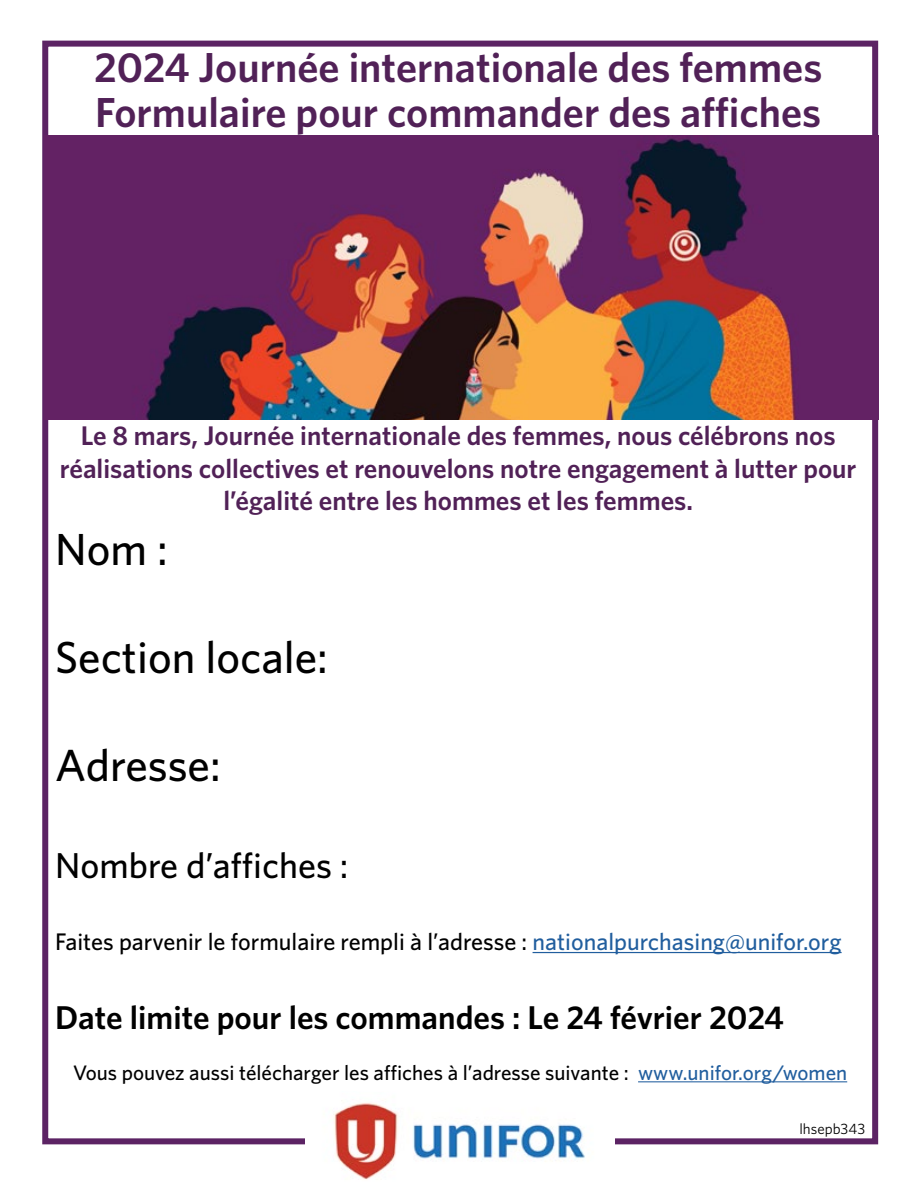
<style>
.page{position:relative;width:918px;height:1188px;background:#fff}
.page>*{position:absolute;margin:0;border:0;box-sizing:border-box;transform-origin:0 0}
.t1{font:500 45px "Whitney";color:#000}
.t2{font:600 42px/45px "Whitney";color:#512157}
.t3{font:500 36px "Whitney";color:#000}
.t4{font:600 33px "Whitney";color:#000}
.t5{font:600 27px/32.4px "Whitney";color:#512157;text-align:center}
.t6{font:500 24px "Whitney";color:#000}
.t7{font:500 21px "Whitney";color:#000}
.t8{font:15px "Whitney";color:#000}
.s1{color:#215e9e}
</style>
<div class="page">
<div style="left:42px;top:41px;width:836px;height:1103px;border:6px solid #5c2364"></div>
<hr style="left:533px;top:952px;width:309px;height:1px;background:#215e9e">
<hr style="left:638px;top:1081px;width:209px;height:1px;background:#215e9e">
<img style="left:306px;top:1103px;width:309px;height:77px">
<img style="left:45px;top:136px;width:834px;height:284px">
<h2 class="t2" style="left:94px;top:44px;width:730px">2024 Journée internationale des femmes<br>Formulaire pour commander des affiches</h2>
<p class="t5" style="left:60px;top:419px;width:798px">Le 8 mars, Journée internationale des femmes, nous célébrons nos réalisations collectives et renouvelons notre engagement à lutter pour l’égalité entre les hommes et les femmes.</p>
<h1 class="t1" style="left:55px;top:520px;width:114px">Nom :</h1>
<h1 class="t1" style="left:55px;top:628px;width:274px">Section locale:</h1>
<h1 class="t1" style="left:55px;top:736px;width:167px">Adresse:</h1>
<h3 class="t3" style="left:55px;top:842px;width:295px">Nombre d’affiches :</h3>
<p class="t6" style="left:55px;top:926px;width:788px">Faites parvenir le formulaire rempli à l’adresse : <span class="s1">nationalpurchasing@unifor.org</span></p>
<p class="t4" style="left:55px;top:996px;width:730px">Date limite pour les commandes : Le 24 février 2024</p>
<p class="t7" style="left:73px;top:1059px;width:776px">Vous pouvez aussi télécharger les affiches à l’adresse suivante : <span class="s1">www.unifor.org/women</span></p>
<p class="t8" style="left:799px;top:1119px;width:67px">lhsepb343</p>
</div>
